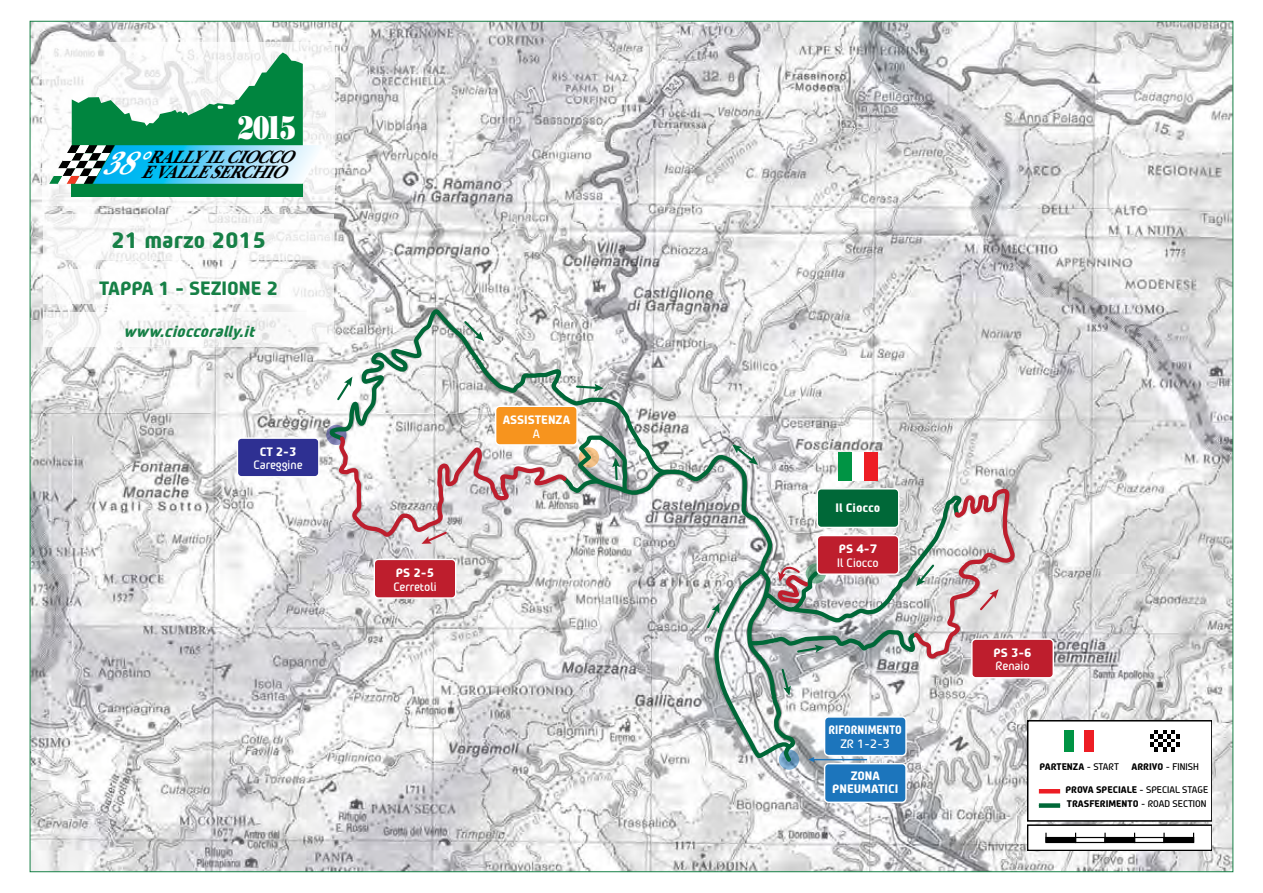
<style>
.page{position:relative;width:1263px;height:893px;background:#fff}
.page>*{position:absolute;margin:0;border:0;box-sizing:border-box;transform-origin:0 0}
.t1{font:32.7px "Bodoni Std Poster";color:#fff;scale:.75 1}
.t2{font:700 21px "WRC Clean";color:#168046}
.t3{font:italic 700 18.3px/15.3px "Baskerville Cyr LT Std";color:#000;scale:.9 1}
.t4{font:700 18px "WRC Clean";color:#168046}
.t5{font:italic 700 15px "WRC Clean";color:#168046}
.t6{font:700 11.4px/13.6px "WRC Clean";color:#fff;text-align:center}
.t7{font:11.4px "WRC Clean Roman";color:#fff}
.t8{font:700 11.4px "WRC Clean";color:#fff;scale:.9 1}
.t9{font:700 9px/14.2px "WRC Clean";color:#000}
.t10{font:9px "WRC Clean Roman";color:#000}
.s1{font-family:"WRC Clean Roman";font-weight:400}
.s2{font-family:"WRC Clean";font-weight:700}
</style>
<div class="page">
<img style="left:32px;top:23px;width:1199px;height:847px">
<div style="left:972px;top:639px;width:81px;height:39px;background:#be1e2d;border-radius:4px"></div>
<div style="left:971px;top:638px;width:83px;height:40px;border:1px solid #fff;border-radius:4px"></div>
<svg style="left:779px;top:749px;width:20px;height:21px"></svg>
<div style="left:824px;top:764px;width:82px;height:38px;background:#1c75bc;border-radius:4px"></div>
<div style="left:824px;top:763px;width:83px;height:40px;border:1px solid #fff;border-radius:4px"></div>
<svg style="left:326px;top:308px;width:344px;height:168px"></svg>
<svg style="left:558px;top:452px;width:236px;height:307px"></svg>
<div style="left:374px;top:559px;width:82px;height:39px;background:#be1e2d;border-radius:4px"></div>
<div style="left:374px;top:559px;width:82px;height:40px;border:1px solid #fff;border-radius:4px"></div>
<div style="left:851px;top:452px;width:14px;height:29px;background:#fff"></div>
<div style="left:838px;top:452px;width:13px;height:29px;background:#009444"></div>
<div style="left:864px;top:452px;width:14px;height:29px;background:#ed1d24"></div>
<svg style="left:336px;top:434px;width:234px;height:110px"></svg>
<svg style="left:732px;top:444px;width:26px;height:21px"></svg>
<svg style="left:705px;top:603px;width:14px;height:27px"></svg>
<svg style="left:744px;top:487px;width:273px;height:279px"></svg>
<svg style="left:335px;top:377px;width:17px;height:25px"></svg>
<svg style="left:462px;top:319px;width:22px;height:22px"></svg>
<div style="left:237px;top:438px;width:82px;height:39px;background:#2e3092;border-radius:4px"></div>
<div style="left:237px;top:437px;width:83px;height:40px;border:1px solid #fff;border-radius:4px"></div>
<svg style="left:575px;top:384px;width:29px;height:8px"></svg>
<svg style="left:576px;top:435px;width:54px;height:60px"></svg>
<div style="left:1028px;top:721px;width:184px;height:100px;background:#fff"></div>
<div style="left:1028px;top:721px;width:184px;height:101px;border:2px solid #000"></div>
<div style="left:1028px;top:825px;width:184px;height:25px;background:#fff"></div>
<div style="left:1028px;top:824px;width:184px;height:26px;border:2px solid #000"></div>
<div style="left:1064px;top:730px;width:10px;height:21px;background:#009444"></div>
<div style="left:1084px;top:730px;width:10px;height:21px;background:#ed1d24"></div>
<svg style="left:1150px;top:730px;width:30px;height:21px"></svg>
<hr style="left:1039px;top:789px;width:21px;height:4px;background:#ed1d24">
<div style="left:1039px;top:803px;width:21px;height:5px;background:#006838"></div>
<div style="left:1046px;top:837px;width:29px;height:5px;background:#000"></div>
<div style="left:1045px;top:837px;width:31px;height:6px;border:1px solid #000"></div>
<div style="left:1075px;top:837px;width:31px;height:6px;border:1px solid #000"></div>
<div style="left:1105px;top:837px;width:29px;height:5px;background:#000"></div>
<div style="left:1104px;top:837px;width:31px;height:6px;border:1px solid #000"></div>
<svg style="left:1104px;top:833px;width:2px;height:9px"></svg>
<div style="left:1134px;top:837px;width:31px;height:6px;border:1px solid #000"></div>
<div style="left:1164px;top:837px;width:29px;height:5px;background:#000"></div>
<div style="left:1163px;top:837px;width:31px;height:6px;border:1px solid #000"></div>
<svg style="left:1163px;top:833px;width:2px;height:9px"></svg>
<svg style="left:43px;top:43px;width:292px;height:163px"></svg>
<div style="left:71px;top:156px;width:232px;height:40px;background:#00853f"></div>
<svg style="left:49px;top:52px;width:276px;height:132px"></svg>
<div style="left:43px;top:215px;width:291px;height:45px;background:#fff"></div>
<div style="left:43px;top:268px;width:291px;height:35px;background:#fff"></div>
<div style="left:43px;top:312px;width:291px;height:35px;background:#fff"></div>
<h1 class="t1" style="left:238px;top:108px;width:80px">2015</h1>
<h3 class="t3" style="left:101px;top:150px;width:227px;text-indent:46px">RALLYILCIOCCO<br><sup>38°</sup>EVALLE SERCHIO</h3>
<h2 class="t2" style="left:111px;top:227px;width:156px">21 marzo 2015</h2>
<h3 class="t4" style="left:99px;top:277px;width:181px">TAPPA 1 - SEZIONE 2</h3>
<h3 class="t5" style="left:123px;top:322px;width:137px">www.cioccorally.it</h3>
<p class="t6" style="left:260px;top:444px;width:38px">CT 2-3</p>
<p class="t7" style="left:254px;top:458px;width:50px">Careggine</p>
<p class="t6" style="left:396px;top:565px;width:40px">PS 2-5</p>
<p class="t7" style="left:393px;top:579px;width:44px">Cerretoli</p>
<p class="t6" style="left:503px;top:412px;width:69px">ASSISTENZA</p>
<p class="t7" style="left:533px;top:426px;width:9px">A</p>
<p class="t6" style="left:836px;top:500px;width:46px">Il Ciocco</p>
<p class="t6" style="left:839px;top:542px;width:40px">PS 4-7</p>
<p class="t7" style="left:837px;top:555px;width:43px">Il Ciocco</p>
<p class="t8" style="left:829px;top:723px;width:83px">RIFORNIMENTO</p>
<p class="t7" style="left:840px;top:736px;width:51px">ZR 1-2-3</p>
<p class="t6" style="left:832px;top:768px;width:67px">ZONA<br>PNEUMATICI</p>
<p class="t6" style="left:993px;top:645px;width:40px">PS 3-6</p>
<p class="t7" style="left:995px;top:659px;width:36px">Renaio</p>
<p class="t9" style="left:1039px;top:760px;width:81px">PARTENZA <span class="s1">- START</span></p>
<p class="t10" style="left:1131px;top:761px;width:69px"><span class="s2">ARRIVO</span> - FINISH</p>
<p class="t9" style="left:1065px;top:782px;width:144px">PROVA SPECIALE <span class="s1">- SPECIAL STAGE<br></span>TRASFERIMENTO <span class="s1">- ROAD SECTION</span></p>
</div>
